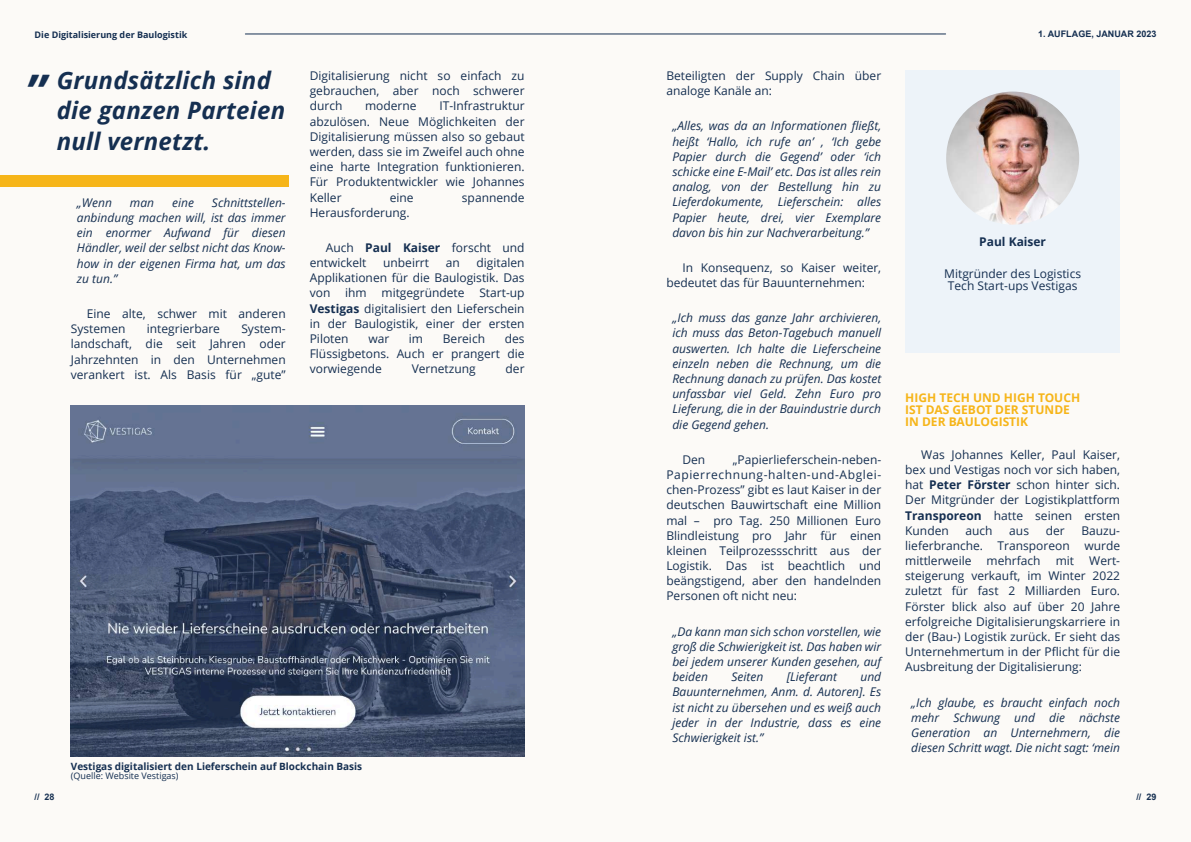
<style>
.page{position:relative;width:1191px;height:842px;background:#fff}
.page>*{position:absolute;margin:0;border:0;box-sizing:border-box;transform-origin:0 0}
.t1{font:italic 700 48px "Open Sans";color:#152f51}
.t2{font:italic 700 24px/30.4px "Open Sans";letter-spacing:.01em;color:#152f51}
.t3{font:12px/15.2px "Open Sans";color:#152f51;text-align:justify}
.t4{font:italic 12px/15.2px "Open Sans";color:#152f51;text-align:justify}
.t5{font:700 12px/12px "Open Sans";color:#f6b519}
.t6{font:700 12px "Open Sans";color:#152f51}
.t7{font:700 10px "Open Sans";color:#152f51}
.t8{font:700 9px "Open Sans";color:#152f51}
.t9{font:700 9px "Arial";color:#152f51}
.t10{font:9px "Open Sans";color:#152f51}
.s1{font-weight:700}
</style>
<div class="page">
<div style="left:0;top:0;width:595px;height:842px;background:#fcfaf7"></div>
<div style="left:595px;top:0;width:596px;height:842px;background:#fcfaf7"></div>
<hr style="left:245px;top:33px;width:700px;height:1px;background:#152f51">
<img style="left:71px;top:405px;width:453px;height:352px">
<div style="left:0;top:175px;width:289px;height:12px;background:#f6b519"></div>
<div style="left:905px;top:71px;width:215px;height:282px;background:#edf3f9"></div>
<img style="left:946px;top:92px;width:133px;height:133px;border-radius:50%">
<p class="t8" style="left:35px;top:31px;width:154px">Die Digitalisierung der Baulogistik</p>
<h2 class="t2" style="left:57px;top:68px;width:230px">Grundsätzlich sind die ganzen Parteien null vernetzt.</h2>
<h1 class="t1" style="left:30px;top:43px;width:25px">„</h1>
<p class="t4" style="left:77px;top:196px;width:210px;text-indent:135px">Schnittstellen&shy;anbindung machen will, ist das immer ein enormer Aufwand für diesen Händler, weil der selbst nicht das Know&shy;how in der eigenen Firma hat, um das zu tun.”</p>
<p class="t3" style="left:71px;top:307px;width:216px;text-indent:16px">Eine alte, schwer mit anderen<br>Systemen</p>
<p class="t4" style="left:77px;top:196px;width:37px">„Wenn</p>
<p class="t4" style="left:130px;top:196px;width:26px">man</p>
<p class="t4" style="left:172px;top:196px;width:23px">eine</p>
<p class="t3" style="left:147px;top:322px;width:75px">integrierbare</p>
<p class="t3" style="left:71px;top:322px;width:216px;text-indent:170px">System&shy;landschaft, die seit Jahren oder Jahrzehnten in den Unternehmen verankert ist. Als Basis für „gute”</p>
<p class="t3" style="left:310px;top:69px;width:216px">Digitalisierung nicht so einfach zu gebrauchen, aber noch schwerer durch</p>
<p class="t3" style="left:310px;top:100px;width:216px;text-indent:130px">IT-Infrastruktur abzulösen. Neue Möglichkeiten der Digitalisierung müssen also so gebaut werden, dass sie im Zweifel auch ohne eine harte Integration funktionieren.<br>Für Produktentwickler wie Johannes Keller</p>
<p class="t3" style="left:365px;top:100px;width:53px">moderne</p>
<p class="t3" style="left:390px;top:191px;width:25px">eine</p>
<p class="t3" style="left:462px;top:191px;width:64px">spannende</p>
<p class="t3" style="left:310px;top:206px;width:101px">Herausforderung.</p>
<p class="t3" style="left:310px;top:241px;width:216px;text-indent:16px">Auch <span class="s1">Paul Kaiser</span> forscht und entwickelt</p>
<p class="t3" style="left:310px;top:256px;width:216px;text-indent:167px">digitalen Applikationen für die Baulogistik. Das von ihm mitgegründete Start-up <span class="s1">Vestigas</span> digitalisiert den Lieferschein in der Baulogistik, einer der ersten Piloten</p>
<p class="t3" style="left:383px;top:256px;width:47px">unbeirrt</p>
<p class="t3" style="left:446px;top:256px;width:16px">an</p>
<p class="t3" style="left:310px;top:332px;width:216px;text-indent:195px">des Flüssigbetons. Auch er prangert die vorwiegende</p>
<p class="t3" style="left:368px;top:332px;width:22px">war</p>
<p class="t3" style="left:409px;top:332px;width:16px">im</p>
<p class="t3" style="left:443px;top:332px;width:44px">Bereich</p>
<p class="t3" style="left:412px;top:363px;width:66px">Vernetzung</p>
<p class="t3" style="left:505px;top:363px;width:20px">der</p>
<p class="t7" style="left:71px;top:762px;width:293px">Vestigas digitalisiert den Lieferschein auf Blockchain Basis</p>
<p class="t10" style="left:71px;top:772px;width:109px">(Quelle: Website Vestigas)</p>
<p class="t3" style="left:666px;top:69px;width:216px">Beteiligten der Supply Chain über analoge Kanäle an:</p>
<p class="t4" style="left:672px;top:120px;width:210px">„Alles, was da an Informationen fließt, heißt ‘Hallo, ich rufe an’ , ‘Ich gebe Papier durch die Gegend’ oder ‘ich schicke eine E-Mail’ etc. Das ist alles rein analog, von der Bestellung hin zu Lieferdokumente, Lieferschein: alles Papier heute, drei, vier Exemplare davon bis hin zur Nachverarbeitung.”</p>
<p class="t3" style="left:666px;top:261px;width:216px;text-indent:16px">In Konsequenz, so Kaiser weiter, bedeutet das für Bauunternehmen:</p>
<p class="t4" style="left:672px;top:311px;width:210px">„Ich muss das ganze Jahr archivieren, ich muss das Beton-Tagebuch manuell auswerten. Ich halte die Lieferscheine einzeln neben die Rechnung, um die Rechnung danach zu prüfen. Das kostet unfassbar viel Geld. Zehn Euro pro Lieferung, die in der Bauindustrie durch die Gegend gehen.</p>
<p class="t3" style="left:682px;top:453px;width:24px">Den</p>
<p class="t3" style="left:666px;top:453px;width:216px;text-indent:66px">„Papierlieferschein-neben-Papierrechnung-halten-und-Abglei&shy;chen-Prozess” gibt es laut Kaiser in der deutschen Bauwirtschaft eine Million mal – pro Tag. 250 Millionen Euro Blindleistung pro Jahr für einen kleinen Teilprozessschritt aus der Logistik. Das ist beachtlich und beängstigend, aber den handelnden Personen oft nicht neu:</p>
<p class="t4" style="left:672px;top:625px;width:210px">„Da kann man sich schon vorstellen, wie groß die Schwierigkeit ist. Das haben wir bei jedem unserer Kunden gesehen, auf beiden</p>
<p class="t4" style="left:731px;top:670px;width:33px">Seiten</p>
<p class="t4" style="left:787px;top:670px;width:52px">[Lieferant</p>
<p class="t4" style="left:672px;top:670px;width:210px;text-indent:188px">und Bauunternehmen, Anm. d. Autoren]. Es ist nicht zu übersehen und es weiß auch jeder in der Industrie, dass es eine Schwierigkeit ist.”</p>
<p class="t9" style="left:1038px;top:31px;width:120px">1. AUFLAGE, JANUAR 2023</p>
<p class="t6" style="left:979px;top:237px;width:68px">Paul Kaiser</p>
<p class="t3" style="left:944px;top:269px;width:138px;line-height:12px;text-align:center">Mitgründer des Logistics<br>Tech Start-ups Vestigas</p>
<p class="t5" style="left:905px;top:393px;width:176px">HIGH TECH UND HIGH TOUCH<br>IST DAS GEBOT DER STUNDE<br>IN DER BAULOGISTIK</p>
<p class="t3" style="left:905px;top:448px;width:216px;text-indent:16px">Was Johannes Keller, Paul Kaiser, bex und Vestigas noch vor sich haben, hat <span class="s1">Peter Förster</span> schon hinter sich.<br>Der Mitgründer der Logistikplattform <span class="s1">Transporeon</span> hatte seinen ersten Kunden</p>
<p class="t3" style="left:965px;top:524px;width:29px">auch</p>
<p class="t3" style="left:1009px;top:524px;width:21px">aus</p>
<p class="t3" style="left:1045px;top:524px;width:20px">der</p>
<p class="t3" style="left:905px;top:524px;width:216px;text-indent:176px">Bauzu&shy;lieferbranche. Transporeon wurde mittlerweile</p>
<p class="t3" style="left:986px;top:554px;width:55px">mehrfach</p>
<p class="t3" style="left:1055px;top:554px;width:20px">mit</p>
<p class="t3" style="left:905px;top:554px;width:216px;text-indent:184px">Wert&shy;steigerung verkauft, im Winter 2022 zuletzt für fast 2 Milliarden Euro.<br>Förster blick also auf über 20 Jahre erfolgreiche Digitalisierungskarriere in der (Bau-) Logistik zurück. Er sieht das Unternehmertum in der Pflicht für die Ausbreitung der Digitalisierung:</p>
<p class="t4" style="left:911px;top:696px;width:210px">„Ich glaube, es braucht einfach noch mehr Schwung und die nächste Generation an Unternehmern, die diesen Schritt wagt. Die nicht sagt: ‘mein</p>
<p class="t9" style="left:35px;top:793px;width:22px">// 28</p>
<p class="t9" style="left:1136px;top:793px;width:22px">// 29</p>
</div>
